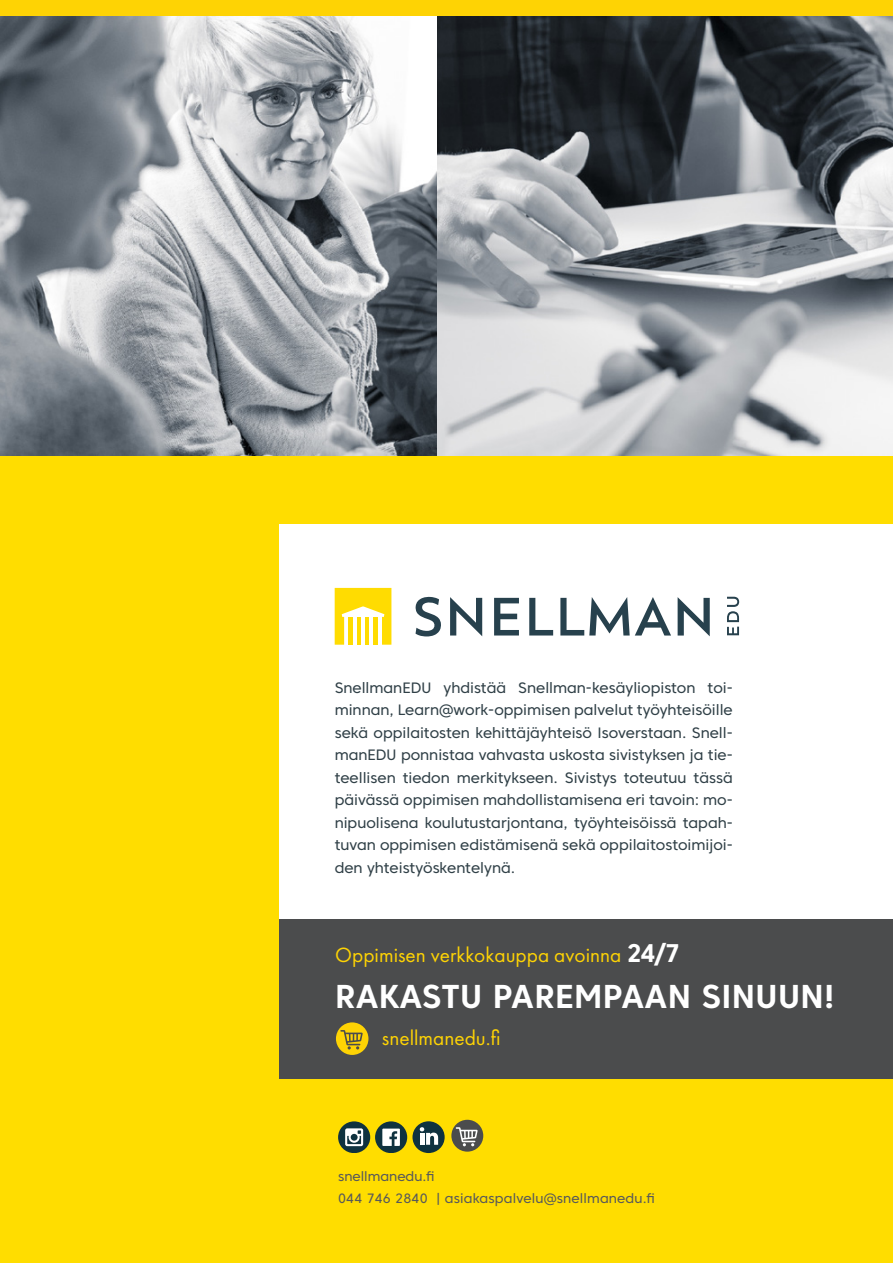
<style>
.page{position:relative;width:893px;height:1263px;background:#fff}
.page>*{position:absolute;margin:0;border:0;box-sizing:border-box;transform-origin:0 0}
.t1{font:700 33px "Core Sans C 65";letter-spacing:.01em;color:#fff}
.leipis{font:21.3px "Futura PT";color:#fed304}
.leipis-2{font:15px/22.5px "Core Sans C 45";color:#304047;text-align:justify}
.t2{font:13.5px "Core Sans C 45";letter-spacing:.01em;color:#57585a}
.s1{font-family:"Core Sans C 65";font-weight:700;font-size:25.5px;color:#fff}
</style>
<div class="page">
<div style="left:0;top:0;width:893px;height:16px;background:#fed304"></div>
<div style="left:0;top:455px;width:893px;height:808px;background:#fd0"></div>
<img style="left:0;top:16px;width:893px;height:439px">
<div style="left:279px;top:524px;width:614px;height:555px;background:#fff"></div>
<svg style="left:450px;top:597px;width:32px;height:39px"></svg>
<svg style="left:494px;top:598px;width:25px;height:37px"></svg>
<svg style="left:415px;top:597px;width:26px;height:39px"></svg>
<svg style="left:529px;top:598px;width:24px;height:37px"></svg>
<svg style="left:560px;top:597px;width:111px;height:38px"></svg>
<svg style="left:678px;top:597px;width:32px;height:39px"></svg>
<svg style="left:727px;top:597px;width:12px;height:38px"></svg>
<svg style="left:335px;top:588px;width:56px;height:57px"></svg>
<hr style="left:365px;top:617px;width:4px;height:28px;background:#ffdc01">
<div style="left:373px;top:617px;width:5px;height:28px;background:#ffdc01"></div>
<hr style="left:357px;top:617px;width:4px;height:28px;background:#ffdc01">
<div style="left:348px;top:617px;width:5px;height:28px;background:#ffdc01"></div>
<div style="left:279px;top:919px;width:614px;height:160px;background:#4b4c4d"></div>
<div style="left:336px;top:1022px;width:32px;height:33px;background:#fed304;border-radius:50%"></div>
<svg style="left:340px;top:1030px;width:23px;height:19px"></svg>
<div style="left:451px;top:1120px;width:32px;height:32px;background:#4b4c4d;border-radius:50%"></div>
<svg style="left:456px;top:1127px;width:22px;height:19px"></svg>
<div style="left:338px;top:1121px;width:32px;height:32px;background:#0f323f;border-radius:50%"></div>
<svg style="left:345px;top:1128px;width:18px;height:18px"></svg>
<div style="left:375px;top:1121px;width:32px;height:32px;background:#0f323f;border-radius:50%"></div>
<svg style="left:382px;top:1128px;width:18px;height:18px"></svg>
<div style="left:412px;top:1121px;width:33px;height:32px;background:#0f323f;border-radius:50%"></div>
<svg style="left:420px;top:1127px;width:18px;height:18px"></svg>
<p class="leipis-2" style="left:335px;top:676px;width:400px">SnellmanEDU yhdistää Snellman-kesäyliopiston toi&shy;minnan, Learn@work-oppimisen palvelut työyhteisöille sekä oppilaitosten kehittäjäyhteisö Isoverstaan. Snell&shy;manEDU ponnistaa vahvasta uskosta sivistyksen ja tie&shy;teellisen tiedon merkitykseen. Sivistys toteutuu tässä päivässä oppimisen mahdollistamisena eri tavoin: mo&shy;nipuolisena koulutustarjontana, työyhteisöissä tapah&shy;tuvan oppimisen edistämisenä sekä oppilaitostoimijoi&shy;den yhteistyöskentelynä.</p>
<p class="leipis" style="left:335px;top:942px;width:346px">Oppimisen verkkokauppa avoinna <span class="s1">24/7</span></p>
<p class="t1" style="left:335px;top:976px;width:501px">RAKASTU PAREMPAAN SINUUN!</p>
<p class="leipis" style="left:382px;top:1025px;width:120px">snellmanedu.fi</p>
<p class="t2" style="left:338px;top:1168px;width:98px">snellmanedu.fi</p>
<p class="t2" style="left:338px;top:1189px;width:319px">044 746 2840 | asiakaspalvelu@snellmanedu.fi</p>
</div>
